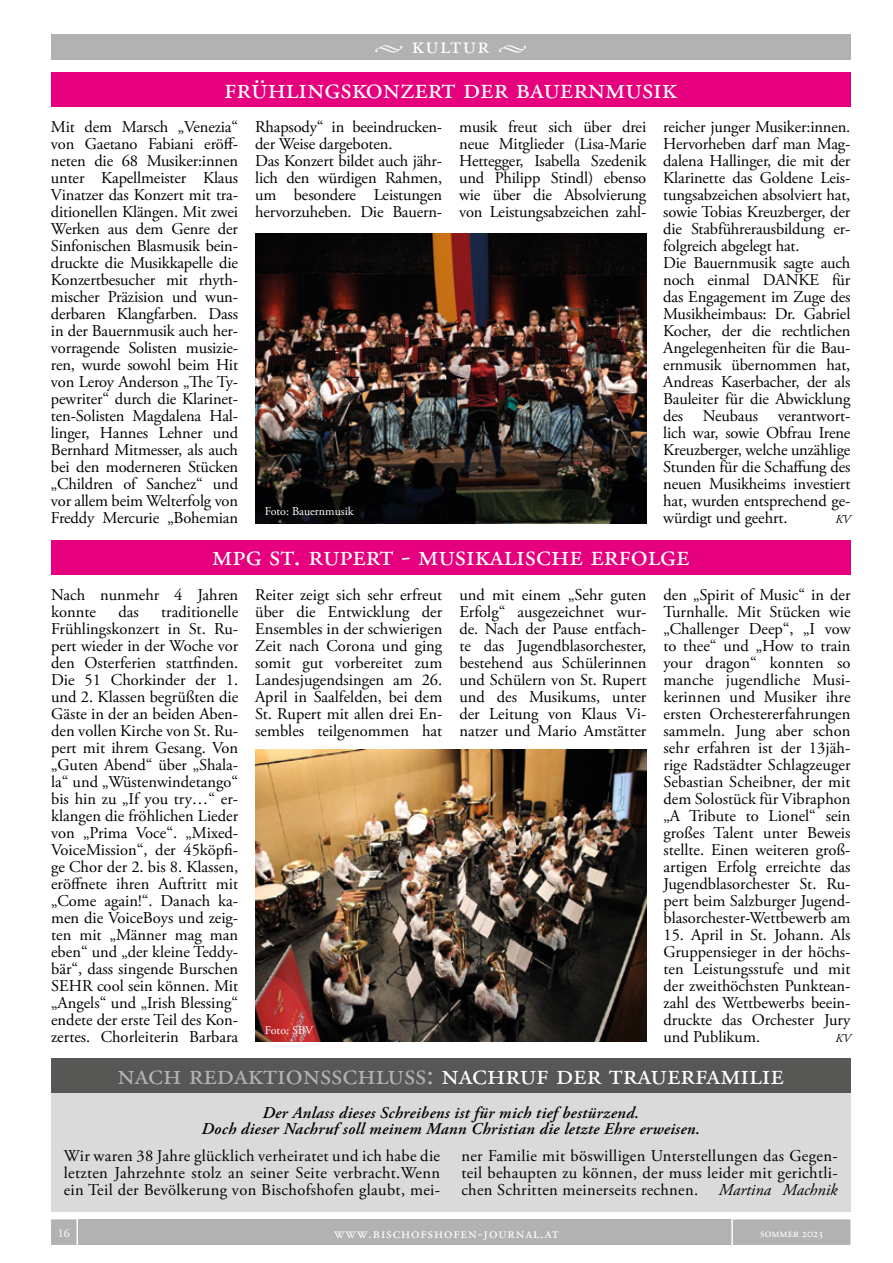
<style>
.page{position:relative;width:893px;height:1263px;background:#fff}
.page>*{position:absolute;margin:0;border:0;box-sizing:border-box;transform-origin:0 0}
.t1{font:30px "Adobe Garamond Exp";color:#fff}
.t2{font:24px "Adobe Garamond Exp";letter-spacing:.06em;color:#fff}
.t3{font:16.5px/17px "Adobe Garamond Pro";letter-spacing:-.01em;color:#000;text-align:justify}
.t4{font:italic 600 16.5px/16.5px "Adobe Garamond Pro";letter-spacing:.02em;color:#000;text-align:center}
.t5{font:15px "Adobe Garamond Exp";letter-spacing:.06em;color:#fff}
.t6{font:12px "Adobe Garamond Pro";color:#fff}
.t7{font:12px "Adobe Garamond Exp";color:#fff}
.t8{font:italic 12px "Adobe Garamond";color:#000}
.s1{font-family:"Minion Pro";font-size:18px}
.s2{color:#b3b2b2}
.s3{font-style:italic}
</style>
<div class="page">
<div style="left:51px;top:34px;width:799px;height:26px;background:#b3b2b2"></div>
<div style="left:51px;top:1219px;width:799px;height:26px;background:#b3b2b2"></div>
<svg style="left:51px;top:1219px;width:27px;height:26px"></svg>
<svg style="left:731px;top:1219px;width:120px;height:26px"></svg>
<div style="left:51px;top:1093px;width:799px;height:54px;background:#dadada"></div>
<div style="left:51px;top:72px;width:799px;height:34px;background:#e6007d"></div>
<img style="left:255px;top:234px;width:391px;height:289px">
<div style="left:51px;top:540px;width:799px;height:34px;background:#e6007d"></div>
<img style="left:255px;top:749px;width:391px;height:293px">
<div style="left:51px;top:1135px;width:799px;height:77px;background:#dadada"></div>
<div style="left:51px;top:1059px;width:799px;height:34px;background:#575756"></div>
<h2 class="t2" style="left:375px;top:34px;width:154px"><span class="s1">•</span> kultur <span class="s1">•</span></h2>
<h1 class="t1" style="left:224px;top:74px;width:454px">frühlingskonzert der bauernmusik</h1>
<p class="t3" style="left:51px;top:119px;width:189px">Mit dem Marsch „Venezia“ von Gaetano Fabiani eröff&shy;neten die 68 Musiker:innen unter Kapellmeister Klaus Vinatzer das Konzert mit tra&shy;ditionellen Klängen. Mit zwei Werken aus dem Genre der Sinfonischen Blasmusik bein&shy;druckte die Musikkapelle die Konzertbesucher mit rhyth&shy;mischer Präzision und wun&shy;derbaren Klangfarben. Dass in der Bauernmusik auch her&shy;vorragende Solisten musizie&shy;ren, wurde sowohl beim Hit von Leroy Anderson „The Ty&shy;pewriter“ durch die Klarinet&shy;ten-Solisten Magdalena Hal&shy;linger, Hannes Lehner und Bernhard Mitmesser, als auch bei den moderneren Stücken „Children of Sanchez“ und vor allem beim Welterfolg von Freddy Mercurie „Bohemian</p>
<p class="t3" style="left:255px;top:119px;width:189px;text-align:left">Rhapsody“ in beeindrucken&shy;der Weise dargeboten.<br>Das Konzert bildet auch jähr&shy;lich den würdigen Rahmen, um besondere Leistungen hervorzuheben. Die Bauern-</p>
<p class="t3" style="left:459px;top:119px;width:189px">musik freut sich über drei neue Mitglieder (Lisa-Marie Hettegger, Isabella Szedenik und Philipp Stindl) ebenso wie über die Absolvierung von Leistungsabzeichen zahl-</p>
<p class="t3" style="left:663px;top:119px;width:189px;text-align:left">reicher junger Musiker:innen.<br>Hervorheben darf man Mag&shy;dalena Hallinger, die mit der<br>Klarinette das Goldene Leis&shy;tungsabzeichen absolviert hat, sowie Tobias Kreuzberger, der die Stabführerausbildung er&shy;folgreich abgelegt hat.<br>Die Bauernmusik sagte auch noch einmal DANKE für das Engagement im Zuge des<br>Musikheimbaus: Dr. Gabriel<br>Kocher, der die rechtlichen<br>Angelegenheiten für die Bau&shy;ernmusik übernommen hat,<br>Andreas Kaserbacher, der als<br>Bauleiter für die Abwicklung des Neubaus verantwort&shy;lich war, sowie Obfrau Irene<br>Kreuzberger, welche unzählige<br>Stunden für die Schaffung des neuen Musikheims investiert hat, wurden entsprechend ge&shy;würdigt und geehrt.</p>
<p class="t6" style="left:265px;top:504px;width:90px">Foto: Bauernmusik</p>
<p class="t8" style="left:836px;top:513px;width:16px">KV</p>
<h1 class="t1" style="left:212px;top:542px;width:479px">mpg st. rupert - musikalische erfolge</h1>
<p class="t3" style="left:51px;top:586px;width:189px">Nach nunmehr 4 Jahren konnte</p>
<p class="t3" style="left:51px;top:603px;width:189px;text-indent:110px">traditionelle Frühlingskonzert in St. Ru&shy;pert wieder in der Woche vor den Osterferien stattfinden.<br>Die 51 Chorkinder der 1. und 2. Klassen begrüßten die Gäste in der an beiden Aben&shy;den vollen Kirche von St. Ru&shy;pert mit ihrem Gesang. Von „Guten Abend“ über „Shala&shy;la“ und „Wüstenwindetango“ bis hin zu „If you try…“ er&shy;klangen die fröhlichen Lieder von „Prima Voce“. „Mixed-VoiceMission“, der 45köpfi&shy;ge Chor der 2. bis 8. Klassen, eröffnete ihren Auftritt mit „Come again!“. Danach ka&shy;men die VoiceBoys und zeig&shy;ten mit „Männer mag man eben“ und „der kleine Teddy&shy;bär“, dass singende Burschen SEHR cool sein können. Mit „Angels“ und „Irish Blessing“ endete der erste Teil des Kon&shy;zertes. Chorleiterin Barbara</p>
<p class="t3" style="left:118px;top:603px;width:22px">das</p>
<p class="t3" style="left:255px;top:587px;width:189px">Reiter zeigt sich sehr erfreut über die Entwicklung der Ensembles in der schwierigen Zeit nach Corona und ging somit gut vorbereitet zum Landesjugendsingen am 26.<br>April in Saalfelden, bei dem St. Rupert mit allen drei En&shy;sembles teilgenommen hat</p>
<p class="t3" style="left:459px;top:587px;width:189px">und mit einem „Sehr guten Erfolg“ ausgezeichnet wur&shy;de. Nach der Pause entfach&shy;te das Jugendblasorchester, bestehend aus Schülerinnen und Schülern von St. Rupert und des Musikums, unter der Leitung von Klaus Vi&shy;natzer und Mario Amstätter</p>
<p class="t3" style="left:663px;top:587px;width:189px">den „Spirit of Music“ in der Turnhalle. Mit Stücken wie „Challenger Deep“, „I vow to thee“ und „How to train your dragon“ konnten so manche jugendliche Musi&shy;kerinnen und Musiker ihre ersten Orchestererfahrungen sammeln. Jung aber schon sehr erfahren ist der 13jäh&shy;rige Radstädter Schlagzeuger Sebastian Scheibner, der mit dem Solostück für Vibraphon „A Tribute to Lionel“ sein großes Talent unter Beweis stellte. Einen weiteren groß&shy;artigen Erfolg erreichte das Jugendblasorchester St. Ru&shy;pert beim Salzburger Jugend&shy;blasorchester-Wettbewerb am</p>
<p class="t3" style="left:663px;top:927px;width:189px">15. April in St. Johann. Als Gruppensieger in der höchs&shy;ten Leistungsstufe und mit der zweithöchsten Punktean&shy;zahl des Wettbewerbs beein&shy;druckte das Orchester Jury und Publikum.</p>
<p class="t6" style="left:265px;top:1022px;width:50px">Foto: SBV</p>
<p class="t8" style="left:836px;top:1032px;width:16px">KV</p>
<h1 class="t1" style="left:118px;top:1061px;width:668px"><span class="s2">nach redaktionsschluss:</span> nachruf der trauerfamilie</h1>
<p class="t4" style="left:202px;top:1104px;width:500px">Der Anlass dieses Schreibens ist für mich tief bestürzend.<br>Doch dieser Nachruf soll meinem Mann Christian die letzte Ehre erweisen.</p>
<p class="t3" style="left:64px;top:1148px;width:378px">Wir waren 38 Jahre glücklich verheiratet und ich habe die letzten Jahrzehnte stolz an seiner Seite verbracht.Wenn ein Teil der Bevölkerung von Bischofshofen glaubt, mei-</p>
<p class="t3" style="left:461px;top:1148px;width:378px">ner Familie mit böswilligen Unterstellungen das Gegen&shy;teil behaupten zu können, der muss leider mit gerichtli&shy;chen Schritten meinerseits rechnen. <span class="s3">Martina Machnik</span></p>
<p class="t6" style="left:58px;top:1225px;width:13px">16</p>
<p class="t5" style="left:334px;top:1226px;width:226px">www.bischofshofen-journal.at</p>
<p class="t7" style="left:760px;top:1227px;width:64px">sommer 2023</p>
</div>
